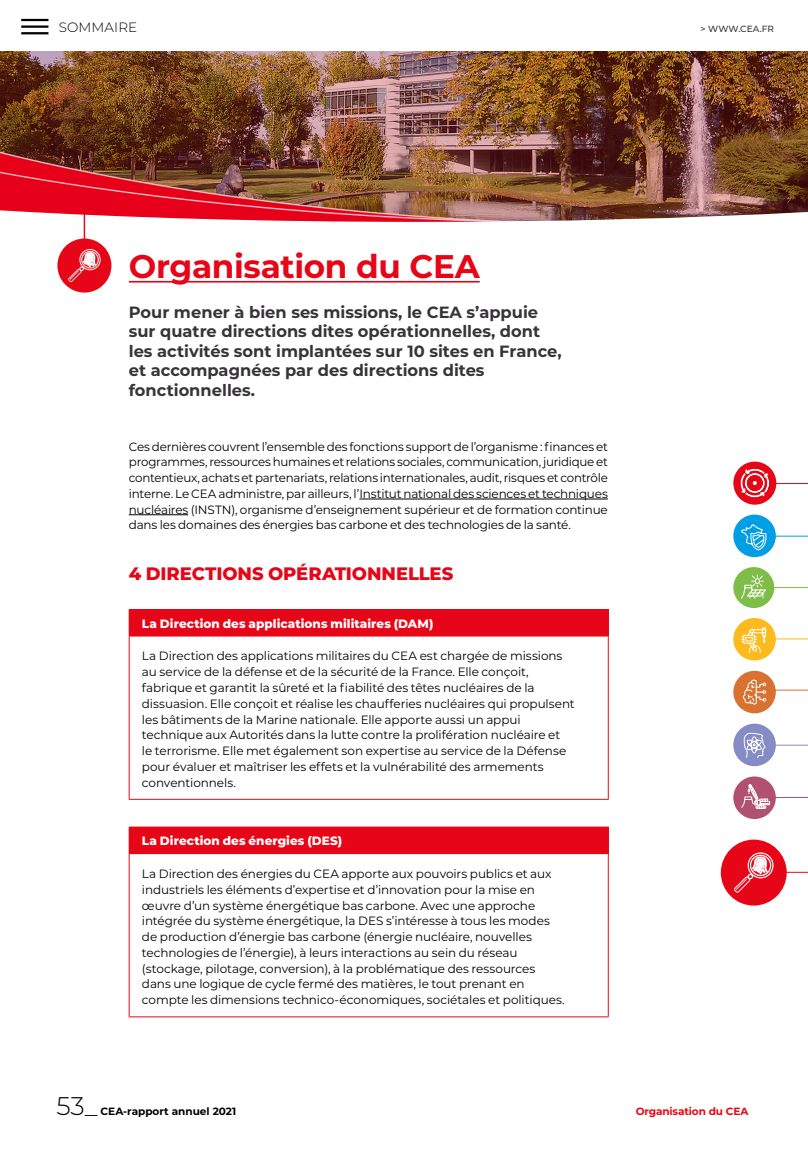
<style>
.page{position:relative;width:808px;height:1149px;background:#fff}
.page>*{position:absolute;margin:0;border:0;box-sizing:border-box;transform-origin:0 0}
.TITRE{font:700 32.7px "Montserrat";letter-spacing:-.01em;color:#e60617}
.t1{font:300 25.5px "Montserrat";color:#000}
.SOUS-TITRE{font:800 18px "Montserrat";letter-spacing:-.005em;color:#e60617}
.CHAPO{font:700 16.2px/19.5px "Montserrat";color:#373437}
.t2{font:300 13.5px "Montserrat";letter-spacing:.01em;color:#000}
.TEXTE{font:12px/15.8px "Montserrat";letter-spacing:-.005em;color:#000}
.SOUS-TITRE-2{font:800 12px "Montserrat";letter-spacing:.005em;color:#fff}
.t3{font:700 10.5px "Montserrat";color:#000}
.TITRE-2{font:700 10.5px "Montserrat";letter-spacing:-.01em;color:#e60617}
.t4{font:500 9px "Montserrat";color:#373437}
</style>
<div class="page">
<hr style="left:84px;top:201px;width:1px;height:44px;background:#e60617">
<img style="left:0;top:51px;width:808px;height:171px">
<hr style="left:129px;top:281px;width:351px;height:1px;background:#e60617">
<div style="left:57px;top:238px;width:54px;height:54px;background:#e60617;border-radius:50%"></div>
<svg style="left:68px;top:249px;width:33px;height:33px"></svg>
<hr style="left:359px;top:498px;width:249px;height:1px;background:#000">
<hr style="left:129px;top:514px;width:59px;height:1px;background:#000">
<div style="left:129px;top:609px;width:479px;height:27px;background:#e60617"></div>
<svg style="left:608px;top:609px;width:1px;height:26px"></svg>
<hr style="left:129px;top:635px;width:480px;height:1px;background:#e60617">
<hr style="left:129px;top:636px;width:1px;height:162px;background:#e60617">
<hr style="left:608px;top:636px;width:1px;height:162px;background:#e60617">
<hr style="left:129px;top:798px;width:480px;height:1px;background:#e60617">
<div style="left:129px;top:826px;width:479px;height:27px;background:#e60617"></div>
<hr style="left:129px;top:826px;width:480px;height:1px;background:#e60617">
<svg style="left:608px;top:827px;width:1px;height:26px"></svg>
<hr style="left:129px;top:853px;width:480px;height:1px;background:#e60617">
<hr style="left:129px;top:853px;width:1px;height:163px;background:#e60617">
<hr style="left:608px;top:853px;width:1px;height:163px;background:#e60617">
<hr style="left:129px;top:1016px;width:480px;height:1px;background:#e60617">
<hr style="left:21px;top:19px;width:27px;height:2px;background:#000">
<hr style="left:21px;top:25px;width:27px;height:3px;background:#000">
<hr style="left:21px;top:32px;width:27px;height:2px;background:#000">
<hr style="left:767px;top:871px;width:41px;height:1px;background:#e60617">
<div style="left:721px;top:839px;width:66px;height:66px;background:#e60617;border-radius:50%"></div>
<svg style="left:734px;top:852px;width:39px;height:40px"></svg>
<hr style="left:767px;top:796px;width:41px;height:1px;background:#b25072">
<div style="left:733px;top:776px;width:43px;height:42px;background:#b25072;border-radius:50%"></div>
<svg style="left:741px;top:784px;width:29px;height:24px"></svg>
<hr style="left:767px;top:744px;width:41px;height:1px;background:#858bc4">
<div style="left:733px;top:723px;width:43px;height:43px;background:#858bc4;border-radius:50%"></div>
<svg style="left:743px;top:732px;width:23px;height:26px"></svg>
<hr style="left:767px;top:689px;width:41px;height:1px;background:#d87231">
<div style="left:733px;top:670px;width:43px;height:43px;background:#d87231;border-radius:50%"></div>
<svg style="left:743px;top:679px;width:23px;height:26px"></svg>
<hr style="left:767px;top:638px;width:41px;height:1px;background:#fbbb1d">
<div style="left:733px;top:617px;width:43px;height:43px;background:#fbbb1d;border-radius:50%"></div>
<svg style="left:741px;top:627px;width:25px;height:26px"></svg>
<hr style="left:766px;top:587px;width:42px;height:1px;background:#7ebd47">
<div style="left:733px;top:567px;width:41px;height:41px;background:#7ebd47;border-radius:50%"></div>
<svg style="left:741px;top:574px;width:25px;height:24px"></svg>
<hr style="left:767px;top:483px;width:41px;height:1px;background:#e60617">
<div style="left:733px;top:461px;width:43px;height:43px;background:#e60617;border-radius:50%"></div>
<svg style="left:740px;top:468px;width:29px;height:29px"></svg>
<hr style="left:767px;top:535px;width:41px;height:1px;background:#009ee3">
<div style="left:733px;top:514px;width:43px;height:43px;background:#009ee3;border-radius:50%"></div>
<svg style="left:741px;top:524px;width:26px;height:26px"></svg>
<p class="t2" style="left:59px;top:18px;width:80px">SOMMAIRE</p>
<p class="t4" style="left:701px;top:23px;width:75px">&gt; WWW.CEA.FR</p>
<p class="TITRE" style="left:129px;top:243px;width:352px">Organisation du CEA</p>
<p class="CHAPO" style="left:129px;top:301px;width:434px">Pour mener à bien ses missions, le CEA s’appuie sur quatre directions dites opérationnelles, dont les activités sont implantées sur 10 sites en France, et accompagnées par des directions dites fonctionnelles.</p>
<p class="TEXTE" style="left:129px;top:438px;width:481px;text-align:justify">Ces dernières couvrent l’ensemble des fonctions support de l’organisme : finances et programmes, ressources humaines et relations sociales, communication, juridique et contentieux, achats et partenariats, relations internationales, audit, risques et contrôle interne. Le CEA administre, par ailleurs, l’Institut national des sciences et techniques nucléaires (INSTN), organisme d’enseignement supérieur et de formation continue dans les domaines des énergies bas carbone et des technologies de la santé.</p>
<p class="SOUS-TITRE" style="left:129px;top:560px;width:326px">4 DIRECTIONS OPÉRATIONNELLES</p>
<p class="SOUS-TITRE-2" style="left:142px;top:614px;width:293px">La Direction des applications militaires (DAM)</p>
<p class="TEXTE" style="left:142px;top:647px;width:434px">La Direction des applications militaires du CEA est chargée de missions au service de la défense et de la sécurité de la France. Elle conçoit, fabrique et garantit la sûreté et la fiabilité des têtes nucléaires de la dissuasion. Elle conçoit et réalise les chaufferies nucléaires qui propulsent les bâtiments de la Marine nationale. Elle apporte aussi un appui technique aux Autorités dans la lutte contre la prolifération nucléaire et<br>le terrorisme. Elle met également son expertise au service de la Défense pour évaluer et maîtriser les effets et la vulnérabilité des armements conventionnels.</p>
<p class="SOUS-TITRE-2" style="left:142px;top:831px;width:202px">La Direction des énergies (DES)</p>
<p class="TEXTE" style="left:142px;top:865px;width:424px">La Direction des énergies du CEA apporte aux pouvoirs publics et aux industriels les éléments d’expertise et d’innovation pour la mise en œuvre d’un système énergétique bas carbone. Avec une approche intégrée du système énergétique, la DES s’intéresse à tous les modes de production d’énergie bas carbone (énergie nucléaire, nouvelles technologies de l’énergie), à leurs interactions au sein du réseau (stockage, pilotage, conversion), à la problématique des ressources dans une logique de cycle fermé des matières, le tout prenant en compte les dimensions technico-économiques, sociétales et politiques.</p>
<h2 class="t1" style="left:57px;top:1087px;width:43px">53_</h2>
<p class="t3" style="left:101px;top:1102px;width:137px">CEA-rapport annuel 2021</p>
<p class="TITRE-2" style="left:636px;top:1102px;width:114px">Organisation du CEA</p>
</div>
